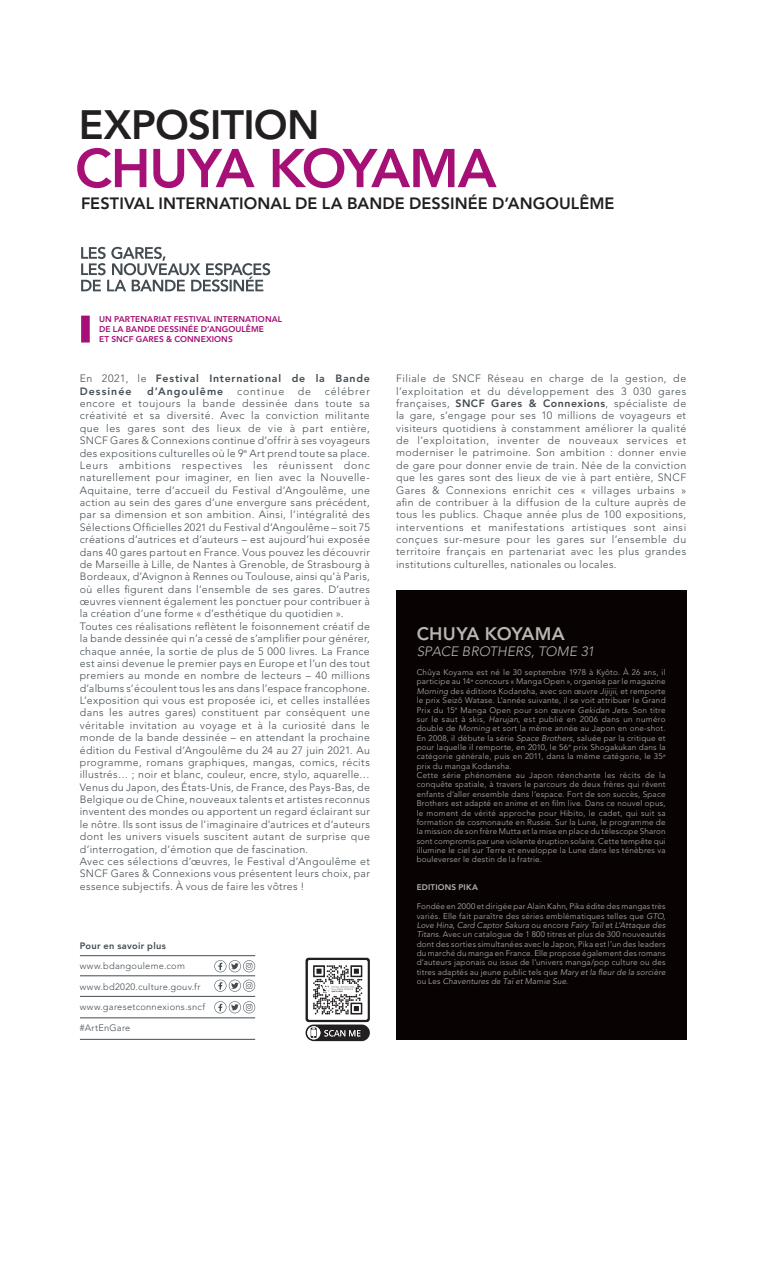
<style>
.page{position:relative;width:766px;height:1276px;background:#fff}
.page>*{position:absolute;margin:0;border:0;box-sizing:border-box;transform-origin:0 0}
.t1{font:800 54px "Avenir LT Std";letter-spacing:-.025em;color:#a50f76}
.t2{font:800 40.73px "Avenir LT Std";letter-spacing:-.02em;color:#231f20}
.t3{font:800 18px "Avenir LT Std";letter-spacing:.015em;color:#b7b6b0}
.t4{font:800 16.2px "Avenir LT Std";letter-spacing:.005em;color:#231f20}
.t5{font:italic 300 13.5px "Avenir LT Std";letter-spacing:.005em;color:#b7b6b0}
.t6{font:300 10.58px/12.4px "Avenir LT Std";letter-spacing:.035em;color:#424c52}
.t7{font:800 10.58px/12.4px "Avenir LT Std";letter-spacing:.075em;color:#424c52}
.t8{font:800 10.58px "Avenir LT Std";letter-spacing:.095em;color:#424c52}
.t9{font:300 10.58px "Avenir LT Std";letter-spacing:.085em;color:#424c52}
.t10{font:300 9.22px "Avenir LT Std";letter-spacing:.03em;color:#424c52}
.t11{font:800 9.22px "Avenir";letter-spacing:.035em;color:#424c52}
.t12{font:800 8.33px/10.1px "Avenir LT Std";letter-spacing:.01em;color:#a50f76}
.t13{font:300 8.1px/9.5px "Avenir LT Std";letter-spacing:.025em;color:#b7b6b0}
.t14{font:800 8.1px "Avenir LT Std";letter-spacing:.025em;color:#b7b6b0}
.s1{font-weight:300}
.s2{font-weight:800}
.s3{font-style:italic}
</style>
<div class="page">
<div style="left:81px;top:316px;width:9px;height:26px;background:#a50f76"></div>
<svg style="left:81px;top:247px;width:189px;height:45px"></svg>
<div style="left:396px;top:590px;width:290px;height:449px;background:#080302"></div>
<hr style="left:80px;top:955px;width:175px;height:1px;background:#424c52">
<hr style="left:80px;top:975px;width:175px;height:1px;background:#424c52">
<hr style="left:80px;top:996px;width:175px;height:1px;background:#424c52">
<svg style="left:214px;top:960px;width:41px;height:12px"></svg>
<svg style="left:214px;top:979px;width:41px;height:12px"></svg>
<svg style="left:214px;top:1001px;width:41px;height:12px"></svg>
<hr style="left:80px;top:1017px;width:175px;height:1px;background:#424c52">
<hr style="left:80px;top:1039px;width:175px;height:1px;background:#424c52">
<svg style="left:305px;top:957px;width:65px;height:84px"></svg>
<h2 class="t2" style="left:79px;top:101px;width:242px">EXPOSITION</h2>
<h1 class="t1" style="left:75px;top:136px;width:423px">CHUYA KOYAMA</h1>
<h3 class="t4" style="left:81px;top:194px;width:534px">FESTIVAL INTERNATIONAL DE LA BANDE DESSINÉE D’ANGOULÊME</h3>
<p class="t12" style="left:99px;top:314px;width:184px">UN PARTENARIAT FESTIVAL INTERNATIONAL<br>DE LA BANDE DESSINÉE D’ANGOULÊME<br>ET SNCF GARES &amp; CONNEXIONS</p>
<p class="t7" style="left:80px;top:372px;width:291px"><span class="s1">En 2021, le</span> Festival International de la Bande<br>Dessinée</p>
<p class="t6" style="left:80px;top:385px;width:291px;text-indent:245px">célébrer encore et toujours la bande dessinée dans toute sa créativité et sa diversité. Avec la conviction militante que les gares sont des lieux de vie à part entière, SNCF Gares &amp; Connexions continue d’offrir à ses voyageurs des expositions culturelles où le 9<sup>e</sup> Art prend toute sa place.<br>Leurs ambitions respectives les réunissent donc naturellement pour imaginer, en lien avec la Nouvelle-Aquitaine, terre d’accueil du Festival d’Angoulême, une action au sein des gares d’une envergure sans précédent, par sa dimension et son ambition. Ainsi, l’intégralité des Sélections Officielles 2021 du Festival d’Angoulême – soit 75 créations d’autrices et d’auteurs – est aujourd’hui exposée dans 40 gares partout en France. Vous pouvez les découvrir de Marseille à Lille, de Nantes à Grenoble, de Strasbourg à Bordeaux, d’Avignon à Rennes ou Toulouse, ainsi qu’à Paris, où elles figurent dans l’ensemble de ses gares. D’autres œuvres viennent également les ponctuer pour contribuer à la création d’une forme « d’esthétique du quotidien ».<br>Toutes ces réalisations reflètent le foisonnement créatif de la bande dessinée qui n’a cessé de s’amplifier pour générer, chaque année, la sortie de plus de 5 000 livres. La France est ainsi devenue le premier pays en Europe et l’un des tout premiers au monde en nombre de lecteurs – 40 millions d’albums s’écoulent tous les ans dans l’espace francophone.<br>L’exposition qui vous est proposée ici, et celles installées dans les autres gares) constituent par conséquent une véritable invitation au voyage et à la curiosité dans le monde de la bande dessinée – en attendant la prochaine édition du Festival d’Angoulême du 24 au 27 juin 2021. Au programme, romans graphiques, mangas, comics, récits illustrés… ; noir et blanc, couleur, encre, stylo, aquarelle… Venus du Japon, des États-Unis, de France, des Pays-Bas, de Belgique ou de Chine, nouveaux talents et artistes reconnus inventent des mondes ou apportent un regard éclairant sur le nôtre. Ils sont issus de l’imaginaire d’autrices et d’auteurs dont les univers visuels suscitent autant de surprise que d’interrogation, d’émotion que de fascination.<br>Avec ces sélections d’œuvres, le Festival d’Angoulême et SNCF Gares &amp; Connexions vous présentent leurs choix, par essence subjectifs. À vous de faire les vôtres !</p>
<p class="t8" style="left:147px;top:385px;width:78px">d’Angoulême</p>
<p class="t9" style="left:237px;top:385px;width:49px">continue</p>
<p class="t6" style="left:298px;top:385px;width:15px">de</p>
<p class="t11" style="left:80px;top:938px;width:88px">Pour en savoir plus</p>
<p class="t10" style="left:80px;top:961px;width:107px">www.bdangouleme.com</p>
<p class="t10" style="left:80px;top:981px;width:122px">www.bd2020.culture.gouv.fr</p>
<p class="t10" style="left:80px;top:1002px;width:127px">www.garesetconnexions.sncf</p>
<p class="t10" style="left:80px;top:1022px;width:52px">#ArtEnGare</p>
<p class="t6" style="left:396px;top:372px;width:291px;text-align:justify">Filiale de SNCF Réseau en charge de la gestion, de l’exploitation et du développement des 3 030 gares françaises, <span class="s2">SNCF Gares &amp; Connexions</span>, spécialiste de la gare, s’engage pour ses 10 millions de voyageurs et visiteurs quotidiens à constamment améliorer la qualité de l’exploitation, inventer de nouveaux services et moderniser le patrimoine. Son ambition : donner envie de gare pour donner envie de train. Née de la conviction que les gares sont des lieux de vie à part entière, SNCF Gares &amp; Connexions enrichit ces « villages urbains » afin de contribuer à la diffusion de la culture auprès de tous les publics. Chaque année plus de 100 expositions, interventions et manifestations artistiques sont ainsi conçues sur-mesure pour les gares sur l’ensemble du territoire français en partenariat avec les plus grandes institutions culturelles, nationales ou locales.</p>
<h3 class="t3" style="left:416px;top:623px;width:150px">CHUYA KOYAMA</h3>
<p class="t5" style="left:416px;top:644px;width:179px">SPACE BROTHERS, TOME 31</p>
<p class="t13" style="left:416px;top:667px;width:250px">Chûya Koyama est né le 30 septembre 1978 à Kyôto. À 26 ans, il participe au 14<sup>e</sup> concours « Manga Open », organisé par le magazine <span class="s3">Morning</span> des éditions Kodansha, avec son œuvre <span class="s3">Jijijii</span>, et remporte le prix Seizô Watase. L’année suivante, il se voit attribuer le Grand Prix du 15<sup>e</sup> Manga Open pour son œuvre <span class="s3">Gekidan Jets</span>. Son titre sur le saut à skis, <span class="s3">Harujan</span>, est publié en 2006 dans un numéro double de <span class="s3">Morning</span> et sort la même année au Japon en one-shot.<br>En 2008, il débute la série <span class="s3">Space Brothers</span>, saluée par la critique et pour laquelle il remporte, en 2010, le 56<sup>e</sup> prix Shogakukan dans la catégorie générale, puis en 2011, dans la même catégorie, le 35<sup>e </sup>prix du manga Kodansha.<br>Cette série phénomène au Japon réenchante les récits de la conquête spatiale, à travers le parcours de deux frères qui rêvent enfants d’aller ensemble dans l’espace. Fort de son succès, Space Brothers est adapté en anime et en film live. Dans ce nouvel opus, le moment de vérité approche pour Hibito, le cadet, qui suit sa formation de cosmonaute en Russie. Sur la Lune, le programme de la mission de son frère Mutta et la mise en place du télescope Sharon sont compromis par une violente éruption solaire. Cette tempête qui illumine le ciel sur Terre et enveloppe la Lune dans les ténèbres va bouleverser le destin de la fratrie.</p>
<p class="t14" style="left:416px;top:883px;width:63px">EDITIONS PIKA</p>
<p class="t13" style="left:416px;top:901px;width:250px;text-align:justify">Fondée en 2000 et dirigée par Alain Kahn, Pika édite des mangas très variés. Elle fait paraître des séries emblématiques telles que <span class="s3">GTO</span>, <span class="s3">Love Hina</span>, <span class="s3">Card Captor Sakura</span> ou encore <span class="s3">Fairy Tail</span> et <span class="s3">L’Attaque des Titans</span>. Avec un catalogue de 1 800 titres et plus de 300 nouveautés dont des sorties simultanées avec le Japon, Pika est l’un des leaders du marché du manga en France. Elle propose également des romans d’auteurs japonais ou issus de l’univers manga/pop culture ou des titres adaptés au jeune public tels que <span class="s3">Mary et la fleur de la sorcière </span>ou Les <span class="s3">Chaventures de Taï et Mamie Sue</span>.</p>
</div>
